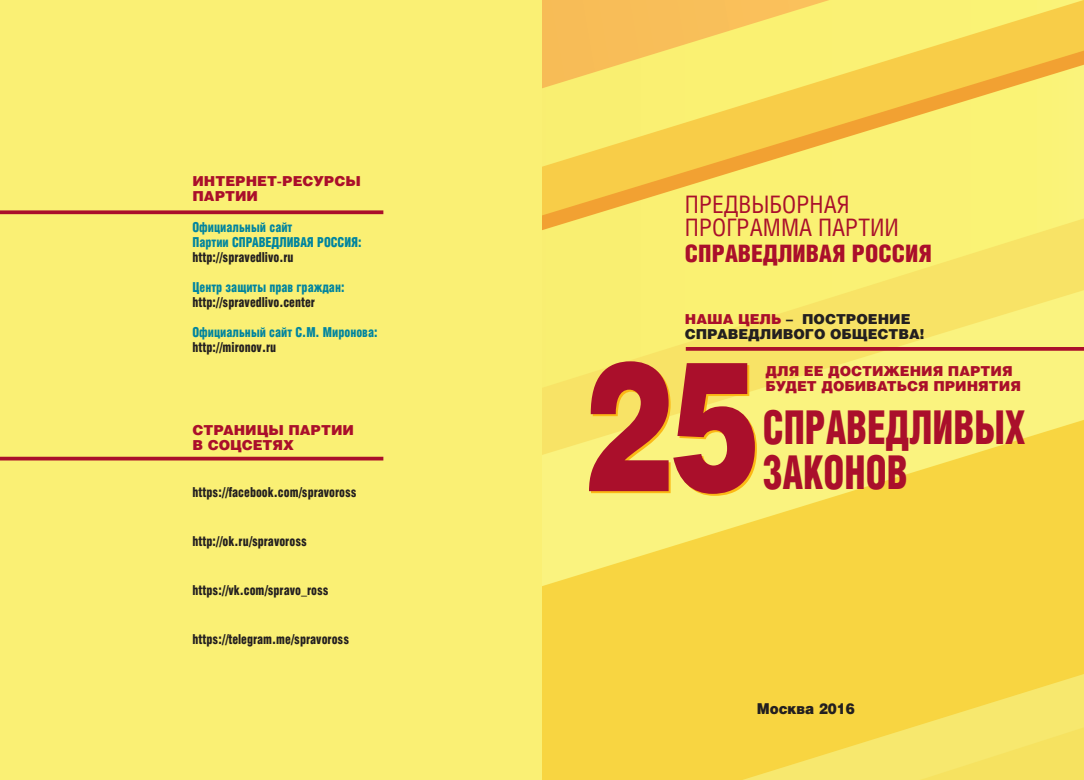
<style>
.page{position:relative;width:1084px;height:780px;background:#fff}
.page>*{position:absolute;margin:0;border:0;box-sizing:border-box;transform-origin:0 0}
.t1{font:181.5px "Helios Black C";color:#aa0f2b;scale:.74 1}
.t2{font:900 46.75px/45.2px "Helios Cond";color:#aa0f2b;scale:.81 1}
.t3{font:24.12px/23.2px "Helios Cond";color:#aa0f2b}
.t4{font:900 24.12px "Helios Cond";color:#aa0f2b}
.t5{font:15px "Helios Black C";color:#231f20;scale:.9 1}
.t6{font:900 13.75px "Helios Cond";color:#231f20;scale:.9 1}
.t7{font:900 13.75px/15px "Helios Cond";color:#00849f;scale:.9 1}
.t8{font:13.75px/15.1px "Helios Black C";color:#aa0f2b}
.t9{font:13.75px/15.1px "Helios Black C";color:#231f20}
.s1{color:#aa0f2b}
</style>
<div class="page">
<div style="left:0;top:0;width:542px;height:780px;background:#faf074"></div>
<img style="left:542px;top:0;width:542px;height:780px">
<svg style="left:686px;top:347px;width:398px;height:4px;fill:#aa0f2b"></svg>
<hr style="left:0;top:457px;width:383px;height:3px;background:#aa0f2b">
<svg style="left:0;top:210px;width:383px;height:4px;fill:#aa0f2b"></svg>
<p class="t8" style="left:192px;top:173px;width:170px">ИНТЕРНЕТ-РЕСУРСЫ<br>ПАРТИИ</p>
<p class="t7" style="left:192px;top:220px;width:189px">Официальный сайт<br>Партии СПРАВЕДЛИВАЯ РОССИЯ:</p>
<p class="t6" style="left:192px;top:251px;width:114px">http://spravedlivo.ru</p>
<p class="t7" style="left:192px;top:280px;width:170px">Центр защиты прав граждан:</p>
<p class="t6" style="left:192px;top:296px;width:138px">http://spravedlivo.center</p>
<p class="t7" style="left:192px;top:325px;width:207px">Официальный сайт С.М. Миронова:</p>
<p class="t6" style="left:192px;top:341px;width:94px">http://mironov.ru</p>
<p class="t8" style="left:192px;top:422px;width:163px">СТРАНИЦЫ ПАРТИИ<br>В СОЦСЕТЯХ</p>
<p class="t6" style="left:192px;top:487px;width:184px">https://facebook.com/spravoross</p>
<p class="t6" style="left:192px;top:536px;width:129px">http://ok.ru/spravoross</p>
<p class="t6" style="left:192px;top:585px;width:153px">https://vk.com/spravo_ross</p>
<p class="t6" style="left:192px;top:633px;width:175px">https://telegram.me/spravoross</p>
<h3 class="t3" style="left:685px;top:192px;width:216px">ПРЕДВЫБОРНАЯ<br>ПРОГРАММА ПАРТИИ</h3>
<h3 class="t4" style="left:685px;top:245px;width:248px">СПРАВЕДЛИВАЯ РОССИЯ</h3>
<p class="t9" style="left:685px;top:310px;width:241px"><span class="s1">НАША ЦЕЛЬ</span> – ПОСТРОЕНИЕ<br>СПРАВЕДЛИВОГО ОБЩЕСТВА!</p>
<p class="t8" style="left:765px;top:363px;width:257px">ДЛЯ ЕЕ ДОСТИЖЕНИЯ ПАРТИЯ<br>БУДЕТ ДОБИВАТЬСЯ ПРИНЯТИЯ</p>
<h2 class="t2" style="left:763px;top:408px;width:326px">СПРАВЕДЛИВЫХ<br>ЗАКОНОВ</h2>
<h1 class="t1" style="left:581px;top:311px;width:243px">25</h1>
<p class="t5" style="left:757px;top:700px;width:111px">Москва 2016</p>
</div>
